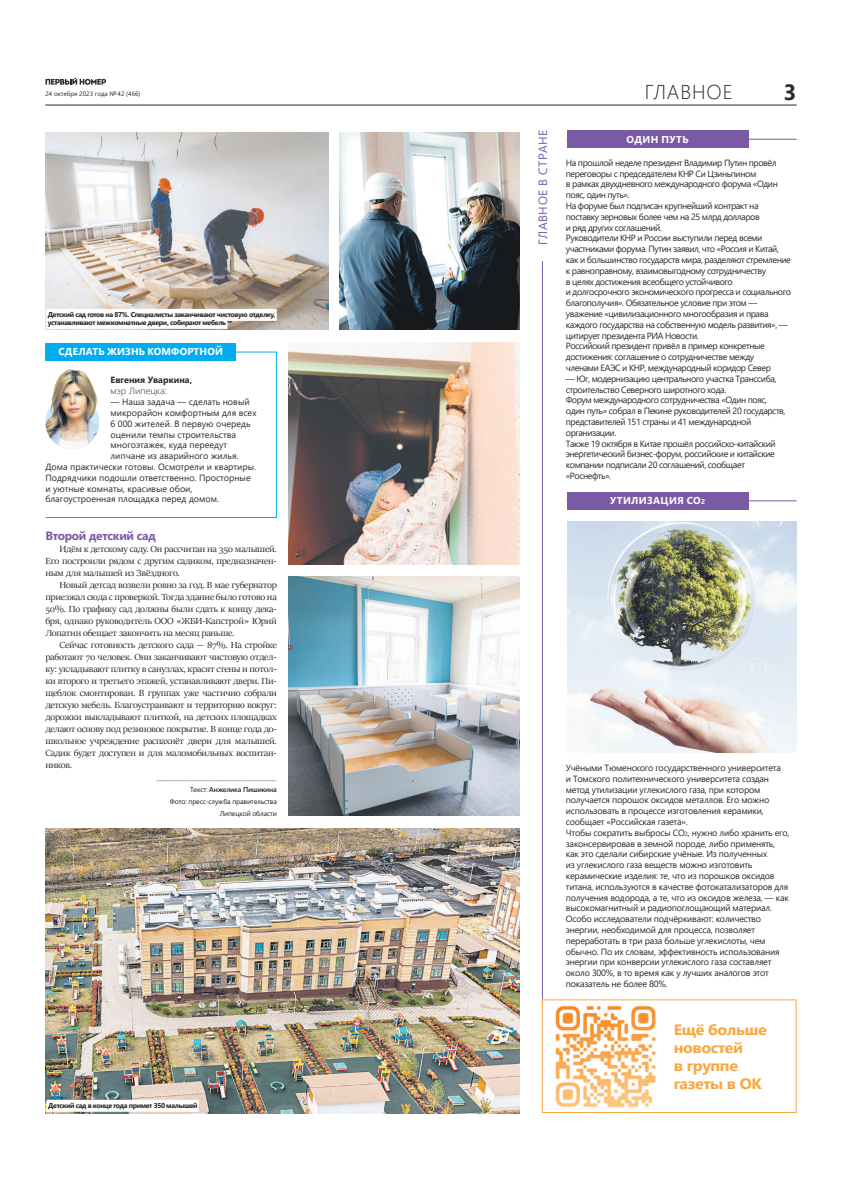
<style>
.page{position:relative;width:842px;height:1191px;background:#fff}
.page>*{position:absolute;margin:0;border:0;box-sizing:border-box;transform-origin:0 0}
.t1{font:700 22px "Segoe UI";color:#2b292a}
.t2{font:300 20px "Segoe UI";letter-spacing:.045em;color:#2b292a}
.t3{font:700 15px/18px "Segoe UI";letter-spacing:-.025em;color:#faa63f;scale:1.07 1}
.t4{font:700 12px "Segoe UI";letter-spacing:-.025em;color:#7b5aa5}
.t5{font:12px "Segoe UI";letter-spacing:.045em;color:#7b5aa5}
.t6{font:700 10px "Segoe UI";letter-spacing:.01em;color:#fff}
.t7{font:700 10px "Segoe UI";letter-spacing:.035em;color:#fff}
.t8{font:9.9px/12px "Sitka Banner";letter-spacing:-.025em;color:#2b292a;text-align:justify;scale:1.07 1}
.t9{font:9px/10.8px "Segoe UI";letter-spacing:-.05em;color:#2b292a}
.t10{font:9px/10.8px "Segoe UI";letter-spacing:-.025em;color:#2b292a}
.t11{font:9px "Segoe UI";color:#2b292a}
.t12{font:700 9px "Segoe UI";color:#2b292a}
.t13{font:300 9px "Segoe UI";color:#2b292a;scale:1.07 1}
.t14{font:700 7px/8px "Segoe UI";letter-spacing:-.05em;color:#231f20}
.t15{font:7px/12px "Segoe UI";letter-spacing:-.025em;color:#231f20;text-align:right}
.t16{font:6.4px "Segoe UI";color:#2b292a}
.s1{font-weight:600}
.s2{font-size:7px}
.s3{font-size:6px}
</style>
<div class="page">
<svg style="left:46px;top:78px;width:60px;height:7px"></svg>
<hr style="left:45px;top:104px;width:752px;height:1px;background:#2b292a">
<hr style="left:567px;top:139px;width:230px;height:1px;background:#7b5aa5">
<hr style="left:567px;top:500px;width:230px;height:1px;background:#7b5aa5">
<hr style="left:542px;top:261px;width:1px;height:738px;background:#7b5aa5">
<div style="left:567px;top:131px;width:181px;height:17px;background:#7b5aa5"></div>
<div style="left:567px;top:492px;width:181px;height:17px;background:#7b5aa5"></div>
<img style="left:567px;top:521px;width:230px;height:232px">
<div style="left:542px;top:999px;width:255px;height:114px;border:1px solid #faa63f"></div>
<img style="left:555px;top:1005px;width:101px;height:103px">
<div style="left:45px;top:351px;width:232px;height:167px;border:1px solid #00aeef"></div>
<div style="left:46px;top:343px;width:190px;height:17px;background:#00aeef"></div>
<img style="left:45px;top:369px;width:54px;height:80px">
<img style="left:45px;top:828px;width:475px;height:285px">
<img style="left:288px;top:576px;width:232px;height:239px">
<img style="left:288px;top:342px;width:232px;height:222px">
<img style="left:45px;top:132px;width:283px;height:198px">
<img style="left:339px;top:133px;width:181px;height:197px">
<div style="left:46px;top:309px;width:231px;height:12px;background:#fff"></div>
<div style="left:46px;top:317px;width:181px;height:12px;background:#fff"></div>
<div style="left:47px;top:1099px;width:152px;height:12px;background:#fff"></div>
<p class="t16" style="left:45px;top:88px;width:97px">24 октября 2023 года №42 (466)</p>
<h2 class="t2" style="left:645px;top:73px;width:89px">ГЛАВНОЕ</h2>
<h1 class="t1" style="left:784px;top:71px;width:14px">3</h1>
<p class="t14" style="left:48px;top:310px;width:229px">Детский сад готов на 87%. Специалисты заканчивают чистовую отделку, устанавливают межкомнатные двери, собирают мебель</p>
<p class="t6" style="left:59px;top:342px;width:166px">СДЕЛАТЬ ЖИЗНЬ КОМФОРТНОЙ</p>
<p class="t12" style="left:111px;top:372px;width:83px">Евгения Уваркина,</p>
<p class="t13" style="left:111px;top:382px;width:54px">мэр Липецка:</p>
<p class="t11" style="left:111px;top:393px;width:141px">— Наша задача — сделать новый</p>
<p class="t11" style="left:111px;top:404px;width:147px">микрорайон комфортным для всех</p>
<p class="t11" style="left:111px;top:415px;width:142px">6 000 жителей. В первую очередь</p>
<p class="t11" style="left:111px;top:426px;width:127px">оценили темпы строительства</p>
<p class="t11" style="left:111px;top:436px;width:118px">многоэтажек, куда переедут</p>
<p class="t11" style="left:111px;top:447px;width:129px">липчане из аварийного жилья.</p>
<p class="t11" style="left:45px;top:458px;width:212px">Дома практически готовы. Осмотрели и квартиры.</p>
<p class="t11" style="left:45px;top:469px;width:207px">Подрядчики подошли ответственно. Просторные</p>
<p class="t11" style="left:45px;top:480px;width:149px">и уютные комнаты, красивые обои,</p>
<p class="t11" style="left:45px;top:490px;width:175px">благоустроенная площадка перед домом.</p>
<h3 class="t4" style="left:45px;top:524px;width:112px">Второй детский сад</h3>
<p class="t8" style="left:45px;top:543px;width:218px;text-indent:14px">Идём к детскому саду. Он рассчитан на 350 малышей.<br>Его построили рядом с другим садиком, предназначен&shy;ным для малышей из Звёздного.</p>
<p class="t8" style="left:45px;top:579px;width:218px;text-indent:14px">Новый детсад возвели ровно за год. В мае губернатор приезжал сюда с проверкой. Тогда здание было готово на 50%. По графику сад должны были сдать к концу дека&shy;бря, однако руководитель ООО «ЖБИ-Капстрой» Юрий Лопатин обещает закончить на месяц раньше.</p>
<p class="t8" style="left:60px;top:639px;width:205px">Сейчас готовность детского сада — 87%. На стройке</p>
<p class="t8" style="left:45px;top:651px;width:218px">работают 70 человек. Они заканчивают чистовую отдел-</p>
<p class="t8" style="left:45px;top:663px;width:218px">ку: укладывают плитку в санузлах, красят стены и потол-</p>
<p class="t8" style="left:45px;top:675px;width:218px">ки второго и третьего этажей, устанавливают двери. Пи-</p>
<p class="t8" style="left:45px;top:687px;width:218px">щеблок смонтирован. В группах уже частично собрали</p>
<p class="t8" style="left:45px;top:699px;width:218px">детскую мебель. Благоустраивают и территорию вокруг:</p>
<p class="t8" style="left:45px;top:711px;width:218px">дорожки выкладывают плиткой, на детских площадках</p>
<p class="t8" style="left:45px;top:723px;width:218px">делают основу под резиновое покрытие. В конце года до-</p>
<p class="t8" style="left:45px;top:735px;width:218px">школьное учреждение распахнёт двери для малышей.</p>
<p class="t8" style="left:45px;top:747px;width:218px">Садик будет доступен и для маломобильных воспитан-</p>
<p class="t8" style="left:45px;top:759px;width:27px">ников.</p>
<p class="t8" style="left:156px;top:771px;width:114px">__________________________</p>
<p class="t15" style="left:170px;top:783px;width:108px">Текст: <span class="s1">Анжелика Пишикина<br></span>Фото: пресс-служба правительства<br>Липецкой области</p>
<p class="t14" style="left:48px;top:1100px;width:151px">Детский сад в конце года примет 350 малышей</p>
<h3 class="t5" style="left:531px;top:245px;width:117px;rotate:-90deg">ГЛАВНОЕ В СТРАНЕ</h3>
<p class="t7" style="left:626px;top:130px;width:64px">ОДИН ПУТЬ</p>
<p class="t9" style="left:566px;top:156px;width:227px">На прошлой неделе президент Владимир Путин провёл переговоры с председателем КНР Си Цзиньпином<br>в рамках двухдневного международного форума «Один пояс, один путь».<br>На форуме был подписан крупнейший контракт на поставку зерновых более чем на 25 млрд долларов<br>и ряд других соглашений.<br>Руководители КНР и России выступили перед всеми участниками форума. Путин заявил, что «Россия и Китай, как и большинство государств мира, разделяют стремление к равноправному, взаимовыгодному сотрудничеству<br>в целях достижения всеобщего устойчивого<br>и долгосрочного экономического прогресса и социального благополучия». Обязательное условие при этом — уважение «цивилизационного многообразия и права каждого государства на собственную модель развития», — цитирует президента РИА Новости.<br>Российский президент привёл в пример конкретные достижения: соглашение о сотрудничестве между<br>членами ЕАЭС и КНР, международный коридор Север</p>
<p class="t9" style="left:566px;top:372px;width:221px">— Юг, модернизацию центрального участка Транссиба, строительство Северного широтного хода.<br>Форум международного сотрудничества «Один пояс, один путь» собрал в Пекине руководителей 20 государств, представителей 151 страны и 41 международной организации.<br>Также 19 октября в Китае прошёл российско-китайский энергетический бизнес-форум, российские и китайские компании подписали 20 соглашений, сообщает «Роснефть».</p>
<p class="t7" style="left:610px;top:491px;width:96px">УТИЛИЗАЦИЯ СО<span class="s2">2</span></p>
<p class="t10" style="left:566px;top:761px;width:225px">Учёными Тюменского государственного университета<br>и Томского политехнического университета создан метод утилизации углекислого газа, при котором получается порошок оксидов металлов. Его можно использовать в процессе изготовления керамики, сообщает «Российская газета».<br>Чтобы сократить выбросы СО<span class="s3">2</span>, нужно либо хранить его, законсервировав в земной породе, либо применять, как это сделали сибирские учёные. Из полученных<br>из углекислого газа веществ можно изготовить керамические изделия: те, что из порошков оксидов титана, используются в качестве фотокатализаторов для получения водорода, а те, что из оксидов железа, — как высокомагнитный и радиопоглощающий материал.<br>Особо исследователи подчёркивают: количество энергии, необходимой для процесса, позволяет переработать в три раза больше углекислоты, чем обычно. По их словам, эффективность использования энергии при конверсии углекислого газа составляет около 300%, в то время как у лучших аналогов этот показатель не более 80%.</p>
<h3 class="t3" style="left:674px;top:1019px;width:88px">Ещё больше новостей<br>в группе газеты в ОК</h3>
</div>
